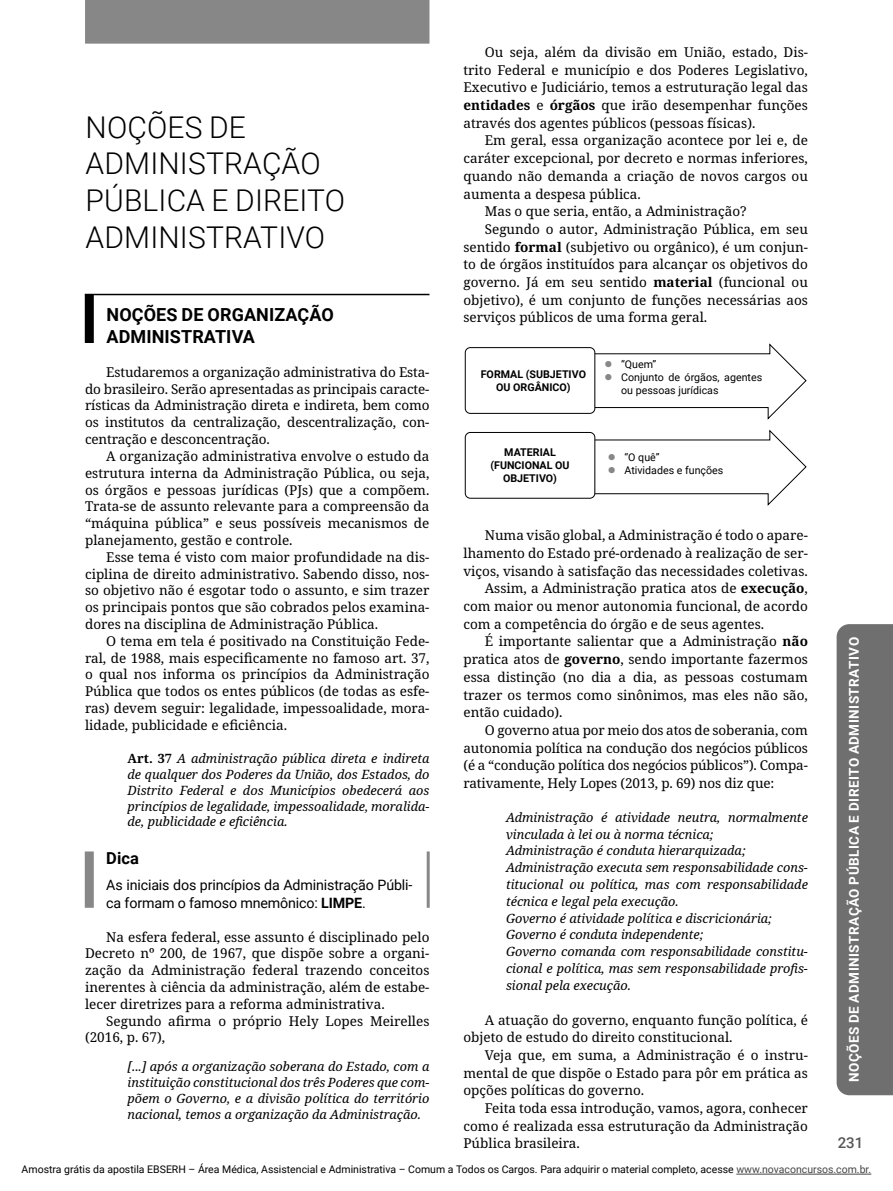
<style>
.page{position:relative;width:893px;height:1191px;background:#fff}
.page>*{position:absolute;margin:0;border:0;box-sizing:border-box;transform-origin:0 0}
.Disciplina{font:300 30px/36.6px "Roboto";letter-spacing:.005em;color:#000}
.Assunto{font:700 18px/22.2px "Roboto";letter-spacing:.005em;color:#000}
.Título{font:700 16.5px "Roboto";color:#000}
.t1{font:500 15px "Roboto";color:#575757}
.Texto{font:14.25px/17.7px "Roboto";letter-spacing:-.01em;color:#000}
.Parágrafos{font:13.5px/17.7px "Noto Serif";color:#000;text-align:justify}
.t2{font:700 13.5px "Roboto";letter-spacing:.035em;color:#fff}
.Artigos_com_recuo{font:italic 12.75px/15.9px "Noto Serif";color:#000;text-align:justify}
.t3{font:10.65px/12.8px "Roboto";color:#000}
.Parágrafos-2{font:700 10.65px/12.8px "Roboto";color:#000;text-align:center}
.t4{font:10.5px "Roboto";color:#000}
.s1{font-weight:700}
.s2{font-weight:700;font-style:normal}
.s3{color:#454545}
</style>
<div class="page">
<div style="left:837px;top:624px;width:56px;height:471px;background:#6f6f6f"></div>
<hr style="left:736px;top:1173px;width:135px;height:1px;background:#454545">
<div style="left:85px;top:0;width:344px;height:44px;background:#878787"></div>
<div style="left:85px;top:294px;width:9px;height:49px;background:#000"></div>
<hr style="left:85px;top:294px;width:344px;height:1px;background:#000">
<div style="left:85px;top:851px;width:9px;height:56px;background:#878787"></div>
<hr style="left:427px;top:851px;width:3px;height:56px;background:#878787">
<div style="left:465px;top:347px;width:130px;height:67px;border:1px solid #000;border-radius:5px"></div>
<div style="left:465px;top:432px;width:130px;height:66px;border:1px solid #000;border-radius:5px"></div>
<svg style="left:592px;top:343px;width:215px;height:77px"></svg>
<svg style="left:592px;top:429px;width:215px;height:77px"></svg>
<p class="Parágrafos" style="left:463px;top:44px;width:346px;text-indent:21px">Ou seja, além da divisão em União, estado, Dis&shy;trito Federal e município e dos Poderes Legislativo, Executivo e Judiciário, temos a estruturação legal das <span class="s1">entidades</span> e <span class="s1">órgãos</span> que irão desempenhar funções através dos agentes públicos (pessoas físicas).</p>
<p class="Parágrafos" style="left:463px;top:132px;width:346px;text-indent:21px">Em geral, essa organização acontece por lei e, de caráter excepcional, por decreto e normas inferiores, quando não demanda a criação de novos cargos ou aumenta a despesa pública.</p>
<p class="Parágrafos" style="left:485px;top:203px;width:263px">Mas o que seria, então, a Administração?</p>
<p class="Parágrafos" style="left:463px;top:221px;width:346px;text-indent:21px">Segundo o autor, Administração Pública, em seu sentido <span class="s1">formal</span> (subjetivo ou orgânico), é um conjun&shy;to de órgãos instituídos para alcançar os objetivos do governo. Já em seu sentido <span class="s1">material</span> (funcional ou objetivo), é um conjunto de funções necessárias aos serviços públicos de uma forma geral.</p>
<p class="Disciplina" style="left:86px;top:108px;width:261px">NOÇÕES DE<br>ADMINISTRAÇÃO<br>PÚBLICA E DIREITO<br>ADMINISTRATIVO</p>
<p class="Assunto" style="left:107px;top:303px;width:229px">NOÇÕES DE ORGANIZAÇÃO<br>ADMINISTRATIVA</p>
<p class="Parágrafos" style="left:85px;top:364px;width:346px;line-height:16.8px;text-indent:21px">Estudaremos a organização administrativa do Esta&shy;do brasileiro. Serão apresentadas as principais caracte&shy;rísticas da Administração direta e indireta, bem como os institutos da centralização, descentralização, con&shy;centração e desconcentração.</p>
<p class="Parágrafos" style="left:85px;top:448px;width:346px;line-height:16.8px;text-indent:21px">A organização administrativa envolve o estudo da estrutura interna da Administração Pública, ou seja, os órgãos e pessoas jurídicas (PJs) que a compõem.<br>Trata-se de assunto relevante para a compreensão da “máquina pública” e seus possíveis mecanismos de planejamento, gestão e controle.</p>
<p class="Parágrafos" style="left:85px;top:549px;width:346px;line-height:16.8px;text-indent:21px">Esse tema é visto com maior profundidade na dis&shy;ciplina de direito administrativo. Sabendo disso, nos&shy;so objetivo não é esgotar todo o assunto, e sim trazer os principais pontos que são cobrados pelos examina&shy;dores na disciplina de Administração Pública.</p>
<p class="Parágrafos" style="left:85px;top:633px;width:346px;line-height:16.8px;text-indent:21px">O tema em tela é positivado na Constituição Fede&shy;ral, de 1988, mais especificamente no famoso art. 37, o qual nos informa os princípios da Administração Pública que todos os entes públicos (de todas as esfe&shy;ras) devem seguir: legalidade, impessoalidade, mora&shy;lidade, publicidade e eficiência.</p>
<p class="Artigos_com_recuo" style="left:128px;top:750px;width:303px"><span class="s2">Art. 37</span> A administração pública direta e indireta de qualquer dos Poderes da União, dos Estados, do Distrito Federal e dos Municípios obedecerá aos princípios de legalidade, impessoalidade, moralida&shy;de, publicidade e eficiência.</p>
<p class="Título" style="left:106px;top:846px;width:34px">Dica</p>
<p class="Texto" style="left:106px;top:875px;width:308px">As iniciais dos princípios da Administração Públi&shy;ca formam o famoso mnemônico: <span class="s1">LIMPE</span>.</p>
<p class="Parágrafos" style="left:85px;top:928px;width:346px;line-height:16.8px;text-indent:21px">Na esfera federal, esse assunto é disciplinado pelo Decreto nº 200, de 1967, que dispõe sobre a organi&shy;zação da Administração federal trazendo conceitos inerentes à ciência da administração, além de estabe&shy;lecer diretrizes para a reforma administrativa.</p>
<p class="Parágrafos" style="left:85px;top:1012px;width:346px;line-height:16.8px;text-indent:21px">Segundo afirma o próprio Hely Lopes Meirelles (2016, p. 67),</p>
<p class="Artigos_com_recuo" style="left:128px;top:1059px;width:303px">[...] após a organização soberana do Estado, com a instituição constitucional dos três Poderes que com&shy;põem o Governo, e a divisão política do território nacional, temos a organização da Administração.</p>
<p class="t3" style="left:621px;top:357px;width:37px">“Quem”</p>
<p class="t3" style="left:621px;top:370px;width:143px">Conjunto de órgãos, agentes ou pessoas jurídicas</p>
<p class="Parágrafos-2" style="left:481px;top:367px;width:107px">FORMAL (SUBJETIVO<br>OU ORGÂNICO)</p>
<p class="Parágrafos-2" style="left:504px;top:445px;width:53px">MATERIAL</p>
<p class="Parágrafos-2" style="left:490px;top:458px;width:81px">(FUNCIONAL OU<br>OBJETIVO)</p>
<p class="t3" style="left:624px;top:450px;width:37px">“O quê”</p>
<p class="t3" style="left:624px;top:463px;width:100px">Atividades e funções</p>
<p class="Parágrafos" style="left:463px;top:527px;width:346px;text-indent:21px">Numa visão global, a Administração é todo o apare&shy;lhamento do Estado pré-ordenado à realização de ser&shy;viços, visando à satisfação das necessidades coletivas.</p>
<p class="Parágrafos" style="left:463px;top:580px;width:346px;text-indent:21px">Assim, a Administração pratica atos de <span class="s1">execução</span>, com maior ou menor autonomia funcional, de acordo com a competência do órgão e de seus agentes.</p>
<p class="Parágrafos" style="left:463px;top:633px;width:346px;text-indent:21px">É importante salientar que a Administração <span class="s1">não </span>pratica atos de <span class="s1">governo</span>, sendo importante fazermos essa distinção (no dia a dia, as pessoas costumam trazer os termos como sinônimos, mas eles não são, então cuidado).</p>
<p class="Parágrafos" style="left:463px;top:721px;width:346px;text-indent:21px">O governo atua por meio dos atos de soberania, com autonomia política na condução dos negócios públicos (é a “condução política dos negócios públicos”). Compa&shy;rativamente, Hely Lopes (2013, p. 69) nos diz que:</p>
<p class="Artigos_com_recuo" style="left:506px;top:809px;width:303px;line-height:16.8px">Administração é atividade neutra, normalmente vinculada à lei ou à norma técnica;</p>
<p class="Artigos_com_recuo" style="left:506px;top:843px;width:241px">Administração é conduta hierarquizada;</p>
<p class="Artigos_com_recuo" style="left:506px;top:859px;width:303px;line-height:16.8px">Administração executa sem responsabilidade cons&shy;titucional ou política, mas com responsabilidade técnica e legal pela execução.</p>
<p class="Artigos_com_recuo" style="left:506px;top:910px;width:267px">Governo é atividade política e discricionária;</p>
<p class="Artigos_com_recuo" style="left:506px;top:927px;width:199px">Governo é conduta independente;</p>
<p class="Artigos_com_recuo" style="left:506px;top:943px;width:303px;line-height:16.8px">Governo comanda com responsabilidade constitu&shy;cional e política, mas sem responsabilidade profis&shy;sional pela execução.</p>
<p class="Parágrafos" style="left:463px;top:1011px;width:346px;text-indent:21px">A atuação do governo, enquanto função política, é objeto de estudo do direito constitucional.</p>
<p class="Parágrafos" style="left:463px;top:1046px;width:346px;text-indent:21px">Veja que, em suma, a Administração é o instru&shy;mental de que dispõe o Estado para pôr em prática as opções políticas do governo.</p>
<p class="Parágrafos" style="left:463px;top:1099px;width:346px;text-indent:21px">Feita toda essa introdução, vamos, agora, conhecer como é realizada essa estruturação da Administração Pública brasileira.</p>
<p class="t2" style="left:845px;top:1082px;width:446px;rotate:-90deg">NOÇÕES DE ADMINISTRAÇÃO PÚBLICA E DIREITO ADMINISTRATIVO</p>
<p class="t1" style="left:838px;top:1132px;width:27px">231</p>
<p class="t4" style="left:22px;top:1162px;width:851px">Amostra grátis da apostila EBSERH – Área Médica, Assistencial e Administrativa – Comum a Todos os Cargos. Para adquirir o material completo, acesse <span class="s3">www.novaconcursos.com.br.</span></p>
</div>
